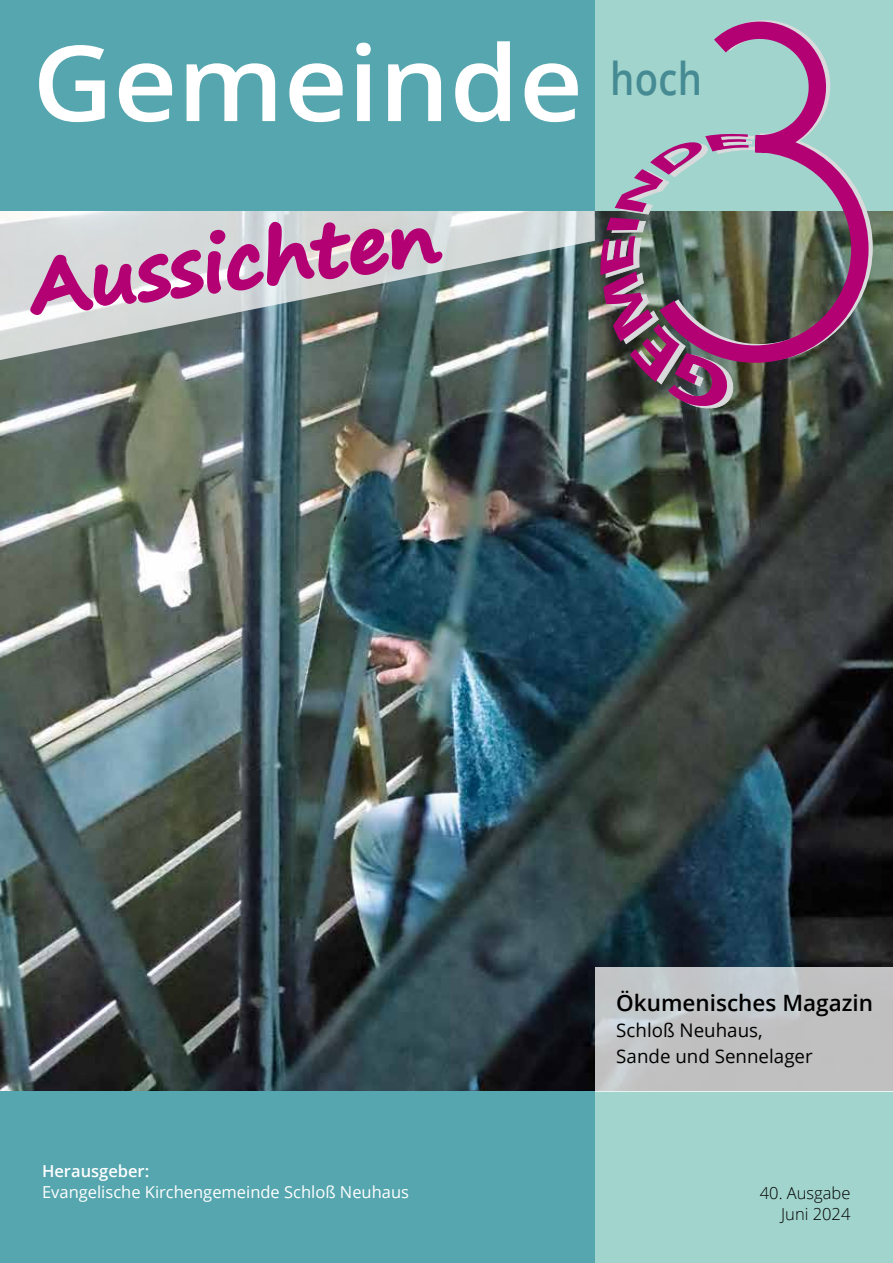
<style>
.page{position:relative;width:893px;height:1263px;background:#fff}
.page>*{position:absolute;margin:0;border:0;box-sizing:border-box;transform-origin:0 0}
.t1{font:600 105px "Open Sans";color:#fff;scale:1.06 1}
.t2{font:700 73.5px "Segoe Print";color:#b30073;scale:1.06 1}
.t3{font:600 45px "Open Sans";color:#468b94;scale:.85 1}
.t4{font:600 22.5px "Open Sans";color:#000}
.t5{font:300 21.15px "Open Sans";color:#000}
.t6{font:18.75px/26.4px "Open Sans";color:#000}
.t7{font:16.5px "Open Sans";color:#fff}
.t8{font:300 16.5px/21px "Open Sans";color:#000;text-align:right}
.t9{font:600 16.5px "Open Sans";color:#fff}
</style>
<div class="page">
<img style="left:0;top:210px;width:893px;height:881px">
<svg style="left:0;top:210px;width:271px;height:152px;fill:#d7dada"></svg>
<div style="left:0;top:0;width:893px;height:210px;background:#56a6af"></div>
<div style="left:0;top:1091px;width:893px;height:172px;background:#56a6af"></div>
<div style="left:595px;top:1091px;width:298px;height:172px;background:#a1d4cc"></div>
<div style="left:595px;top:0;width:298px;height:210px;background:#a1d4cc"></div>
<svg style="left:271px;top:181px;width:606px;height:190px"></svg>
<img style="left:600px;top:20px;width:251px;height:392px">
<svg style="left:595px;top:967px;width:298px;height:124px;fill:#c0c0c1"></svg>
<svg style="left:29px;top:215px;width:416px;height:149px"></svg>
<h1 class="t1" style="left:33px;top:11px;width:521px">Gemeinde</h1>
<h3 class="t3" style="left:610px;top:48px;width:110px">hoch</h3>
<h2 class="t2" style="left:21px;top:220px;width:390px;rotate:-7deg">Aussichten</h2>
<p class="t5" style="left:343px;top:497px;width:6px">,</p>
<p class="t9" style="left:42px;top:1160px;width:109px">Herausgeber:</p>
<p class="t7" style="left:42px;top:1181px;width:368px">Evangelische Kirchengemeinde Schloß Neuhaus</p>
<h3 class="t4" style="left:616px;top:987px;width:258px">Ökumenisches Magazin</h3>
<p class="t6" style="left:616px;top:1016px;width:198px">Schloß Neuhaus,<br>Sande und Sennelager</p>
<p class="t8" style="left:760px;top:1182px;width:92px">40. Ausgabe<br>Juni 2024</p>
</div>
